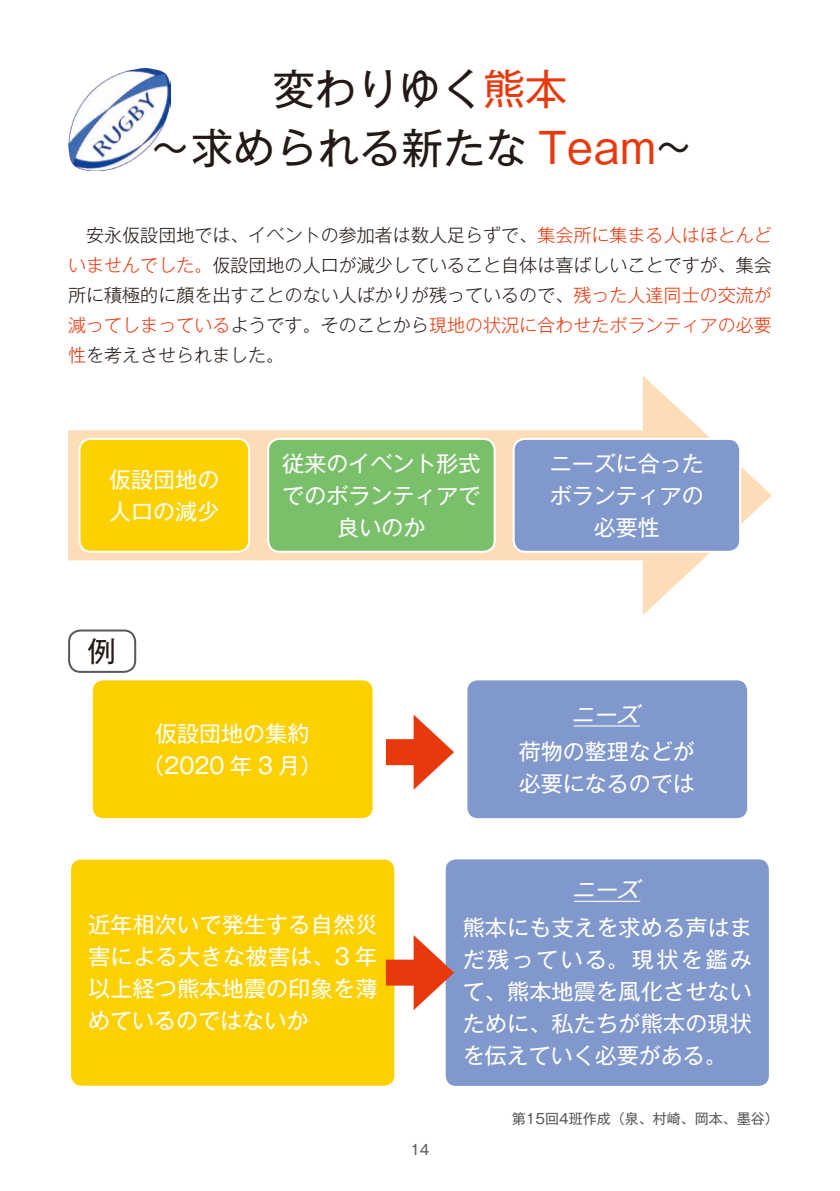
<style>
.page{position:relative;width:840px;height:1191px;background:#fff}
.page>*{position:absolute;margin:0;border:0;box-sizing:border-box;transform-origin:0 0}
.t1{font:42px/59.4px "Gothic MB101 Pr 6";color:#231916;text-align:center}
.t2{font:28px "Gothic MB101 Pr 6";color:#231916}
.t3{font:22px/32px "Gothic MB101 Pr 6";color:#fff;text-align:center}
.t4{font:italic 22px "Gothic MB101 Pr 6";color:#fff}
.t5{font:300 18px/30px "Gothic MB101 Pr 6";color:#231916;text-align:justify}
.t6{font:14px "Gothic MB101 Pr 6";color:#595857}
.s1{color:#e8390e}
</style>
<div class="page">
<div style="left:68px;top:430px;width:602px;height:130px;background:#fcddb8"></div>
<svg style="left:642px;top:376px;width:129px;height:239px"></svg>
<div style="left:79px;top:439px;width:170px;height:113px;background:#fdd000;border-radius:11px"></div>
<div style="left:78px;top:438px;width:172px;height:115px;border:2px solid #fff;border-radius:11px"></div>
<div style="left:68px;top:629px;width:68px;height:44px;border:2px solid #595857;border-radius:11px"></div>
<div style="left:268px;top:439px;width:226px;height:113px;background:#7ac06a;border-radius:11px"></div>
<div style="left:267px;top:438px;width:228px;height:115px;border:2px solid #fff;border-radius:11px"></div>
<div style="left:513px;top:439px;width:226px;height:113px;background:#8198cd;border-radius:11px"></div>
<div style="left:512px;top:438px;width:228px;height:115px;border:2px solid #fff;border-radius:11px"></div>
<div style="left:92px;top:679px;width:281px;height:140px;background:#fdd000;border-radius:11px"></div>
<div style="left:91px;top:678px;width:283px;height:142px;border:2px solid #fff;border-radius:11px"></div>
<div style="left:466px;top:679px;width:281px;height:140px;background:#8198cd;border-radius:11px"></div>
<hr style="left:573px;top:725px;width:66px;height:1px;background:#fff">
<div style="left:465px;top:678px;width:283px;height:142px;border:2px solid #fff;border-radius:11px"></div>
<div style="left:70px;top:858px;width:325px;height:228px;background:#fdd000;border-radius:11px"></div>
<div style="left:69px;top:857px;width:327px;height:230px;border:2px solid #fff;border-radius:11px"></div>
<div style="left:444px;top:858px;width:325px;height:229px;background:#8198cd;border-radius:11px"></div>
<hr style="left:574px;top:900px;width:66px;height:2px;background:#fff">
<div style="left:443px;top:857px;width:327px;height:231px;border:2px solid #fff;border-radius:11px"></div>
<img style="left:68px;top:68px;width:102px;height:102px">
<div style="left:386px;top:959px;width:42px;height:26px;background:#e8390e"></div>
<svg style="left:413px;top:935px;width:41px;height:75px"></svg>
<div style="left:386px;top:739px;width:42px;height:26px;background:#e8390e"></div>
<svg style="left:413px;top:714px;width:41px;height:75px"></svg>
<h1 class="t1" style="left:149px;top:56px;width:542px">変わりゆく<span class="s1">熊本<br></span>～求められる新たな <span class="s1">Team</span>~</h1>
<p class="t5" style="left:68px;top:219px;width:705px">　安永仮設団地では、イベントの参加者は数人足らずで、<span class="s1">集会所に集まる人はほとんどいませんでした。</span>仮設団地の人口が減少していること自体は喜ばしいことですが、集会所に積極的に顔を出すことのない人ばかりが残っているので、<span class="s1">残った人達同士の交流が減ってしまっている</span>ようです。そのことから<span class="s1">現地の状況に合わせたボランティアの必要性</span>を考えさせられました。</p>
<p class="t3" style="left:109px;top:462px;width:112px;text-align:left">仮設団地の人口の減少</p>
<p class="t2" style="left:88px;top:628px;width:29px">例</p>
<p class="t3" style="left:282px;top:446px;width:199px">従来のイベント形式でのボランティアで良いのか</p>
<p class="t3" style="left:549px;top:446px;width:155px">ニーズに合ったボランティアの必要性</p>
<p class="t3" style="left:142px;top:715px;width:181px">仮設団地の集約（2020 年 3 月）</p>
<p class="t3" style="left:88px;top:907px;width:290px;text-align:justify">近年相次いで発生する自然災害による大きな被害は、3 年以上経つ熊本地震の印象を薄めているのではないか</p>
<p class="t6" style="left:410px;top:1138px;width:21px">14</p>
<p class="t4" style="left:571px;top:696px;width:76px">ニーズ</p>
<p class="t3" style="left:518px;top:734px;width:177px;text-align:left">荷物の整理などが必要になるのでは</p>
<p class="t4" style="left:571px;top:871px;width:76px">ニーズ</p>
<p class="t3" style="left:462px;top:910px;width:290px;text-align:justify">熊本にも支えを求める声はまだ残っている。現状を鑑みて、熊本地震を風化させないために、私たちが熊本の現状を伝えていく必要がある。</p>
<p class="t6" style="left:511px;top:1107px;width:268px">第15回4班作成（泉、村崎、岡本、墨谷）</p>
</div>
